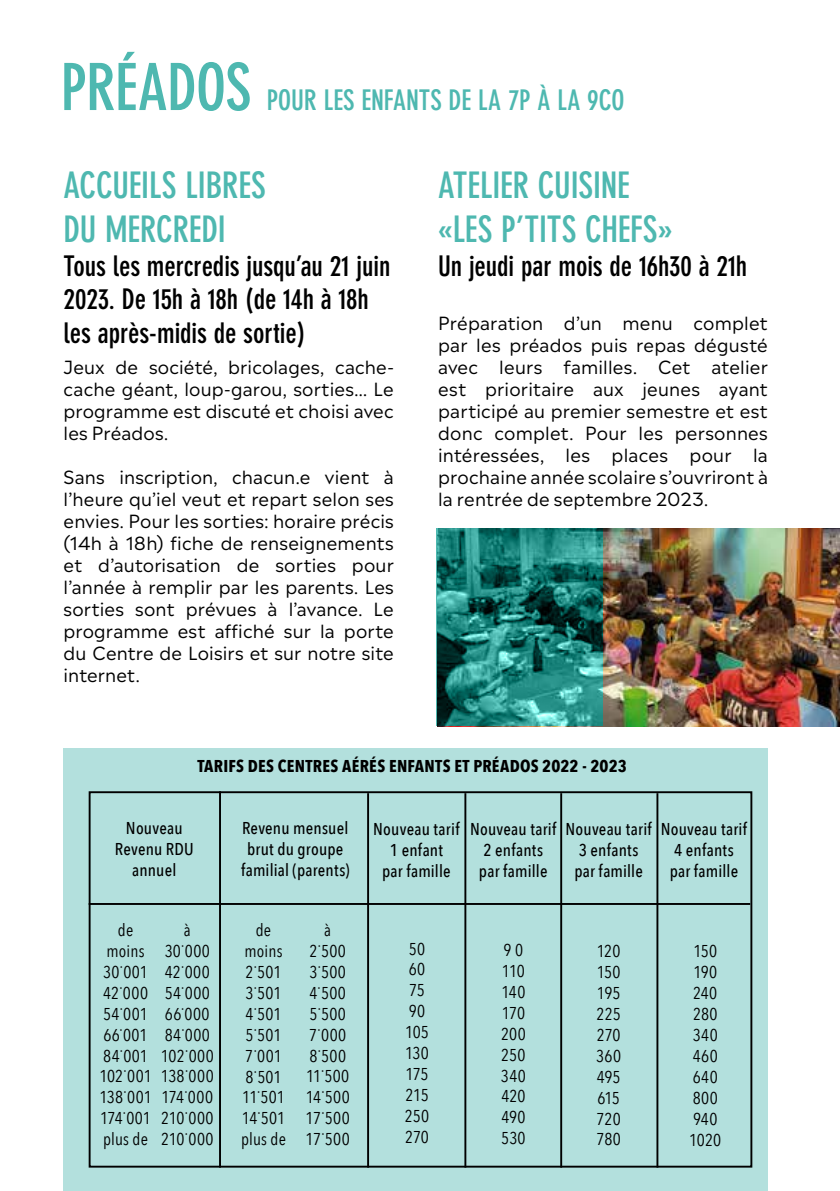
<style>
.page{position:relative;width:840px;height:1191px;background:#fff}
.page>*{position:absolute;margin:0;border:0;box-sizing:border-box;transform-origin:0 0}
.t1{font:700 condensed 64px "DIN Neuzeit Grotesk";letter-spacing:-.01em;color:#4eb8b0}
.t2{font:700 condensed 36px/44px "DIN Neuzeit Grotesk";letter-spacing:-.01em;color:#4eb8b0}
.t3{font:700 condensed 28px/33.6px "DIN Neuzeit Grotesk";letter-spacing:-.005em;color:#000}
.t4{font:700 condensed 28px "DIN Neuzeit Grotesk";letter-spacing:-.005em;color:#4eb8b0}
.t5{font:18px/22px "Madera";letter-spacing:.01em;color:#000;text-align:justify}
.t6{font:17.2px/20.8px "Avenir Next Condensed";letter-spacing:.01em;color:#000;text-align:center}
.t7{font:500 17.2px/20.8px "Avenir Next Condensed";letter-spacing:.01em;color:#000;text-align:center}
.t8{font:17.2px/20.8px "Avenir Next Condensed";letter-spacing:.03em;color:#000;text-align:center}
.t9{font:700 17.2px "Avenir Next Condensed";letter-spacing:.015em;color:#000}
.t10{font:17.2px/20.8px "Avenir Next Condensed";letter-spacing:-.01em;color:#000}
</style>
<div class="page">
<div style="left:63px;top:748px;width:704px;height:443px;background:#b3e0dd"></div>
<div style="left:89px;top:791px;width:663px;height:376px;border:2px solid #000"></div>
<hr style="left:89px;top:903px;width:660px;height:2px;background:#000">
<hr style="left:219px;top:791px;width:2px;height:376px;background:#000">
<hr style="left:464px;top:793px;width:2px;height:374px;background:#000">
<hr style="left:560px;top:793px;width:2px;height:374px;background:#000">
<hr style="left:656px;top:793px;width:2px;height:374px;background:#000">
<hr style="left:367px;top:793px;width:2px;height:374px;background:#000">
<img style="left:602px;top:528px;width:237px;height:198px">
<svg style="left:436px;top:528px;width:166px;height:198px;background:#217e77"></svg>
<h1 class="t1" style="left:61px;top:50px;width:192px">PRÉADOS</h1>
<h3 class="t4" style="left:267px;top:84px;width:359px">POUR LES ENFANTS DE LA 7P À LA 9CO</h3>
<h2 class="t2" style="left:63px;top:164px;width:204px">ACCUEILS LIBRES<br>DU MERCREDI</h2>
<h3 class="t3" style="left:63px;top:249px;width:328px">Tous les mercredis jusqu’au 21 juin<br>2023. De 15h à 18h (de 14h à 18h les après-midis de sortie)</h3>
<p class="t5" style="left:63px;top:354px;width:331px">Jeux de société, bricolages, cache&shy;cache géant, loup-garou, sorties... Le programme est discuté et choisi avec les Préados.</p>
<p class="t5" style="left:63px;top:464px;width:331px">Sans inscription, chacun.e vient à l’heure qu’iel veut et repart selon ses envies. Pour les sorties: horaire précis (14h à 18h) fiche de renseignements et d’autorisation de sorties pour l’année à remplir par les parents. Les sorties sont prévues à l’avance. Le programme est affiché sur la porte du Centre de Loisirs et sur notre site internet.</p>
<h2 class="t2" style="left:438px;top:164px;width:236px">ATELIER CUISINE «LES P’TITS CHEFS»</h2>
<h3 class="t3" style="left:438px;top:249px;width:310px">Un jeudi par mois de 16h30 à 21h</h3>
<p class="t5" style="left:438px;top:310px;width:331px">Préparation d’un menu complet par les préados puis repas dégusté avec leurs familles. Cet atelier est prioritaire aux jeunes ayant participé au premier semestre et est donc complet. Pour les personnes intéressées, les places pour la prochaine année scolaire s’ouvriront à la rentrée de septembre 2023.</p>
<p class="t9" style="left:197px;top:756px;width:430px">TARIFS DES CENTRES AÉRÉS ENFANTS ET PRÉADOS 2022 - 2023</p>
<p class="t7" style="left:115px;top:818px;width:80px">Nouveau<br>Revenu RDU annuel</p>
<p class="t7" style="left:241px;top:818px;width:110px">Revenu mensuel brut du groupe familial (parents)</p>
<p class="t6" style="left:99px;top:919px;width:54px">de moins<br>30˙001<br>42˙000<br>54˙001<br>66˙001<br>84˙001<br>102˙001<br>138˙001<br>174˙001 plus de</p>
<p class="t6" style="left:305px;top:919px;width:46px">à<br>2˙500<br>3˙500<br>4˙500<br>5˙500<br>7˙000<br>8˙500<br>11˙500<br>14˙500<br>17˙500<br>17˙500</p>
<p class="t6" style="left:241px;top:919px;width:46px">de moins<br>2˙501<br>3˙501<br>4˙501<br>5˙501<br>7˙001<br>8˙501<br>11˙501<br>14˙501 plus de</p>
<p class="t8" style="left:161px;top:918px;width:54px">à<br>30˙000<br>42˙000<br>54˙000<br>66˙000<br>84˙000<br>102˙000<br>138˙000<br>174˙000<br>210˙000<br>210˙000</p>
<p class="t7" style="left:373px;top:819px;width:88px">Nouveau tarif<br>1 enfant<br>par famille</p>
<p class="t7" style="left:470px;top:818px;width:88px">Nouveau tarif<br>2 enfants<br>par famille</p>
<p class="t7" style="left:565px;top:818px;width:88px">Nouveau tarif<br>3 enfants<br>par famille</p>
<p class="t7" style="left:660px;top:818px;width:88px">Nouveau tarif<br>4 enfants<br>par famille</p>
<p class="t10" style="left:404px;top:937px;width:26px">50<br>60<br>75<br>90<br>105<br>130<br>175<br>215<br>250<br>270</p>
<p class="t6" style="left:500px;top:939px;width:26px;text-align:left">9 0<br>110<br>140<br>170<br>200<br>250<br>340<br>420<br>490<br>530</p>
<p class="t6" style="left:596px;top:940px;width:26px;text-align:justify">120<br>150<br>195<br>225<br>270<br>360<br>495<br>615<br>720<br>780</p>
<p class="t6" style="left:688px;top:940px;width:34px;text-align:left">150<br>190<br>240<br>280<br>340<br>460<br>640<br>800<br>940<br>1020</p>
</div>
